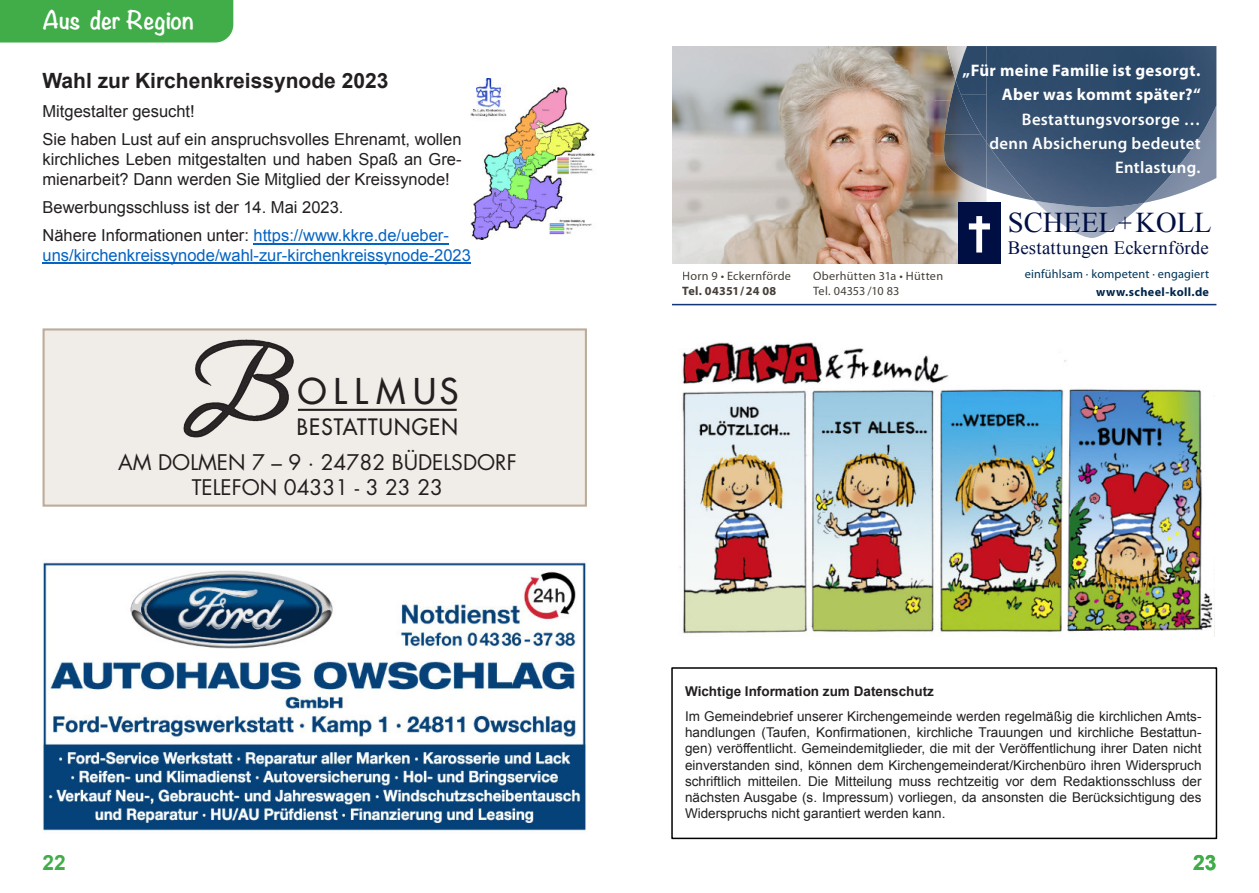
<style>
.page{position:relative;width:1259px;height:893px;background:#fff}
.page>*{position:absolute;margin:0;border:0;box-sizing:border-box;transform-origin:0 0}
.t1{font:500 34.65px "Futura Std";letter-spacing:.22em;color:#231f20}
.t2{font:28.65px "Times New Roman";color:#000f43}
.t3{font:700 22.5px "Noteworthy";color:#fff}
.t4{font:500 22.05px "Futura Std";letter-spacing:.06em;color:#231f20;scale:.95 1}
.t5{font:21px/25.2px "Futura Std";color:#231f20;text-align:center}
.t6{font:700 21px "Arial";color:#231f20}
.t7{font:700 21px "Arial";color:#41ad49}
.t8{font:18.75px "Times New Roman";letter-spacing:.01em;color:#000f43}
.t9{font:600 16.8px/24.5px "Myriad Pro";letter-spacing:.02em;color:#fff;text-align:right}
.t10{font:700 16.8px/24.5px "Myriad Pro";letter-spacing:.02em;color:#fff;text-align:right}
.t11{font:16.5px/28.3px "Arial";color:#231f20}
.t12{font:16.5px "Arial";color:#0563c1}
.t13{font:13.5px/16.2px "Arial";color:#231f20;text-align:justify}
.t14{font:700 13.5px "Arial";color:#231f20}
.t15{font:12.3px "Myriad Pro";letter-spacing:.015em;color:#003457}
.t16{font:12.15px/15.3px "Myriad Pro";letter-spacing:.025em;color:#463f38}
.t17{font:700 12.15px "Myriad Pro";letter-spacing:.03em;color:#00254c}
.t18{font:700 12.15px "Myriad Pro";letter-spacing:.02em;color:#463f38}
.s1{color:#0563c1}
.s2{font-size:23.85px}
</style>
<div class="page">
<div style="left:0;top:0;width:233px;height:43px;background:#41ad49"></div>
<img style="left:43px;top:561px;width:544px;height:270px">
<div style="left:44px;top:329px;width:542px;height:177px;background:#f0ece7"></div>
<div style="left:43px;top:328px;width:544px;height:179px;border:2px solid #bcac9a"></div>
<img style="left:183px;top:339px;width:111px;height:99px">
<hr style="left:298px;top:409px;width:159px;height:2px;background:#231f20">
<img style="left:672px;top:46px;width:275px;height:55px">
<img style="left:672px;top:101px;width:273px;height:54px">
<img style="left:672px;top:155px;width:314px;height:109px">
<img style="left:947px;top:46px;width:8px;height:34px">
<img style="left:1041px;top:207px;width:98px;height:31px">
<img style="left:945px;top:80px;width:15px;height:54px">
<img style="left:943px;top:134px;width:43px;height:54px">
<img style="left:986px;top:46px;width:230px;height:161px">
<img style="left:955px;top:46px;width:31px;height:48px">
<img style="left:960px;top:94px;width:26px;height:49px">
<div style="left:958px;top:203px;width:43px;height:61px;background:#000f43"></div>
<svg style="left:969px;top:216px;width:21px;height:37px"></svg>
<hr style="left:672px;top:304px;width:544px;height:1px;background:#133478">
<div style="left:671px;top:667px;width:546px;height:172px;border:2px solid #000"></div>
<img style="left:680px;top:342px;width:533px;height:292px">
<hr style="left:253px;top:243px;width:196px;height:1px;background:#0563c1">
<hr style="left:43px;top:263px;width:428px;height:1px;background:#0563c1">
<img style="left:470px;top:79px;width:125px;height:160px">
<h3 class="t3" style="left:43px;top:5px;width:153px">Aus der Region</h3>
<h3 class="t6" style="left:43px;top:73px;width:347px">Wahl zur Kirchenkreissynode 2023</h3>
<p class="t11" style="left:43px;top:98px;width:420px">Mitgestalter gesucht!<br>Sie haben Lust auf ein anspruchsvolles Ehrenamt, wollen</p>
<p class="t11" style="left:43px;top:151px;width:420px;line-height:19.8px">kirchliches Leben mitgestalten und haben Spaß an Gre&shy;mienarbeit? Dann werden Sie Mitglied der Kreissynode!</p>
<p class="t11" style="left:43px;top:194px;width:408px">Bewerbungsschluss ist der 14. Mai 2023.<br>Nähere Informationen unter: <span class="s1">https://www.kkre.de/ueber-</span></p>
<p class="t12" style="left:43px;top:249px;width:430px">uns/kirchenkreissynode/wahl-zur-kirchenkreissynode-2023</p>
<h1 class="t1" style="left:298px;top:369px;width:162px">OLLMUS</h1>
<h3 class="t4" style="left:297px;top:413px;width:171px">BESTATTUNGEN</h3>
<h3 class="t5" style="left:118px;top:450px;width:400px">AM DOLMEN 7 – 9 · 24782 BÜDELSDORF<br>TELEFON 04331 - 3 23 23</h3>
<p class="t16" style="left:682px;top:268px;width:110px">Horn 9 • Eckernförde</p>
<p class="t18" style="left:682px;top:284px;width:96px">Tel. 04351 / 24 08</p>
<p class="t16" style="left:813px;top:268px;width:132px">Oberhütten 31a • Hütten<br>Tel. 04353 /10 83</p>
<p class="t10" style="left:962px;top:58px;width:239px">„Für meine Familie ist gesorgt.<br>Aber was kommt später?“</p>
<p class="t9" style="left:989px;top:107px;width:213px">Bestattungsvorsorge … denn Absicherung bedeutet<br>Entlastung.</p>
<h2 class="t2" style="left:1008px;top:204px;width:205px">SCHEEL <span class="s2">+</span> KOLL</h2>
<h3 class="t8" style="left:1008px;top:235px;width:202px">Bestattungen Eckernförde</h3>
<p class="t15" style="left:1024px;top:267px;width:186px">einfühlsam · kompetent · engagiert</p>
<p class="t17" style="left:1096px;top:285px;width:114px">www.scheel-koll.de</p>
<p class="t14" style="left:685px;top:686px;width:250px">Wichtige Information zum Datenschutz</p>
<p class="t13" style="left:685px;top:709px;width:518px">Im Gemeindebrief unserer Kirchengemeinde werden regelmäßig die kirchlichen Amts&shy;handlungen (Taufen, Konfirmationen, kirchliche Trauungen und kirchliche Bestattun&shy;gen) veröffentlicht. Gemeindemitglieder, die mit der Veröffentlichung ihrer Daten nicht einverstanden sind, können dem Kirchengemeinderat/Kirchenbüro ihren Widerspruch schriftlich mitteilen. Die Mitteilung muss rechtzeitig vor dem Redaktionsschluss der nächsten Ausgabe (s. Impressum) vorliegen, da ansonsten die Berücksichtigung des Widerspruchs nicht garantiert werden kann.</p>
<h3 class="t7" style="left:43px;top:854px;width:25px">22</h3>
<h3 class="t7" style="left:1193px;top:854px;width:25px">23</h3>
</div>
